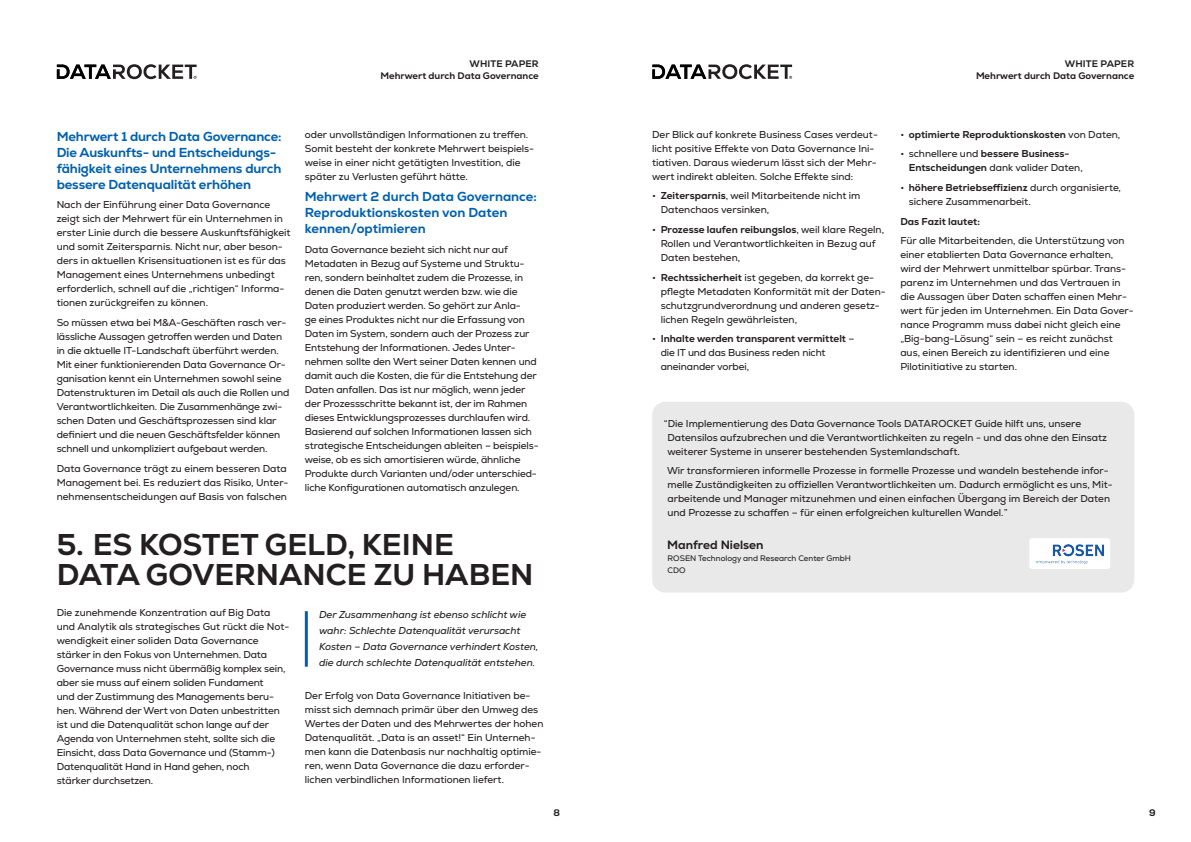
<style>
.page{position:relative;width:1191px;height:842px;background:#fff}
.page>*{position:absolute;margin:0;border:0;box-sizing:border-box;transform-origin:0 0}
.t1{font:800 30px/30px "Nexa";color:#231f20}
.t2{font:800 13px/16px "Nexa";letter-spacing:-.01em;color:#0160ae}
.t3{font:800 12px "Nexa";color:#231f20}
.t4{font:10px/14px "Nexa";letter-spacing:-.005em;color:#231f20}
.t5{font:italic 10px/16px "Nexa";color:#231f20}
.t6{font:800 10px "Nexa";color:#231f20}
.t7{font:800 9.5px/12px "Nexa";color:#231f20;text-align:right}
.t8{font:8px/12px "Nexa";color:#231f20}
.s1{font-weight:800}
.s2{font-weight:400}
</style>
<div class="page">
<svg style="left:57px;top:64px;width:140px;height:15px"></svg>
<svg style="left:652px;top:64px;width:140px;height:15px"></svg>
<hr style="left:305px;top:611px;width:3px;height:56px;background:#0160ae">
<div style="left:652px;top:402px;width:482px;height:190px;background:#e9e9ea;border-radius:13px"></div>
<div style="left:1029px;top:538px;width:81px;height:31px;background:#fff;border-radius:3px"></div>
<img style="left:1036px;top:544px;width:68px;height:21px">
<p class="t7" style="left:380px;top:58px;width:160px">WHITE PAPER<br>Mehrwert durch Data Governance</p>
<p class="t7" style="left:976px;top:58px;width:160px">WHITE PAPER<br>Mehrwert durch Data Governance</p>
<p class="t4" style="left:305px;top:127px;width:231px">oder unvollständigen Informationen zu treffen.<br>Somit besteht der konkrete Mehrwert beispiels&shy;weise in einer nicht getätigten Investition, die später zu Verlusten geführt hätte.</p>
<h2 class="t2" style="left:305px;top:189px;width:233px">Mehrwert 2 durch Data Governance:<br>Reproduktionskosten von Daten kennen/optimieren</h2>
<p class="t4" style="left:305px;top:243px;width:235px">Data Governance bezieht sich nicht nur auf Metadaten in Bezug auf Systeme und Struktu&shy;ren, sondern beinhaltet zudem die Prozesse, in denen die Daten genutzt werden bzw. wie die Daten produziert werden. So gehört zur Anla-<br>ge eines Produktes nicht nur die Erfassung von Daten im System, sondern auch der Prozess zur Entstehung der Informationen. Jedes Unter&shy;nehmen sollte den Wert seiner Daten kennen und damit auch die Kosten, die für die Entstehung der Daten anfallen. Das ist nur möglich, wenn jeder der Prozessschritte bekannt ist, der im Rahmen dieses Entwicklungsprozesses durchlaufen wird.<br>Basierend auf solchen Informationen lassen sich strategische Entscheidungen ableiten – beispiels&shy;weise, ob es sich amortisieren würde, ähnliche Produkte durch Varianten und/oder unterschied&shy;liche Konfigurationen automatisch anzulegen.</p>
<h1 class="t1" style="left:57px;top:529px;width:478px">5. ES KOSTET GELD, KEINE<br>DATA GOVERNANCE ZU HABEN</h1>
<p class="t4" style="left:57px;top:605px;width:234px">Die zunehmende Konzentration auf Big Data und Analytik als strategisches Gut rückt die Not&shy;wendigkeit einer soliden Data Governance stärker in den Fokus von Unternehmen. Data Governance muss nicht übermäßig komplex sein, aber sie muss auf einem soliden Fundament<br>und der Zustimmung des Managements beru&shy;hen. Während der Wert von Daten unbestritten ist und die Datenqualität schon lange auf der Agenda von Unternehmen steht, sollte sich die Einsicht, dass Data Governance und (Stamm-)<br>Datenqualität Hand in Hand gehen, noch<br>stärker durchsetzen.</p>
<p class="t5" style="left:319px;top:607px;width:221px">Der Zusammenhang ist ebenso schlicht wie wahr: Schlechte Datenqualität verursacht Kosten – Data Governance verhindert Kosten, die durch schlechte Datenqualität entstehen.</p>
<h2 class="t2" style="left:57px;top:128px;width:226px">Mehrwert 1 durch Data Governance:<br>Die Auskunfts- und Entscheidungs&shy;fähigkeit eines Unternehmens durch bessere Datenqualität erhöhen</h2>
<p class="t4" style="left:57px;top:198px;width:235px">Nach der Einführung einer Data Governance zeigt sich der Mehrwert für ein Unternehmen in erster Linie durch die bessere Auskunftsfähigkeit und somit Zeitersparnis. Nicht nur, aber beson&shy;ders in aktuellen Krisensituationen ist es für das Management eines Unternehmens unbedingt erforderlich, schnell auf die „richtigen“ Informa&shy;tionen zurückgreifen zu können.</p>
<p class="t4" style="left:57px;top:316px;width:234px">So müssen etwa bei M&amp;A-Geschäften rasch ver&shy;lässliche Aussagen getroffen werden und Daten in die aktuelle IT-Landschaft überführt werden.<br>Mit einer funktionierenden Data Governance Or&shy;ganisation kennt ein Unternehmen sowohl seine Datenstrukturen im Detail als auch die Rollen und Verantwortlichkeiten. Die Zusammenhänge zwi&shy;schen Daten und Geschäftsprozessen sind klar definiert und die neuen Geschäftsfelder können schnell und unkompliziert aufgebaut werden.</p>
<p class="t4" style="left:57px;top:461px;width:233px">Data Governance trägt zu einem besseren Data<br>Management bei. Es reduziert das Risiko, Unter&shy;nehmensentscheidungen auf Basis von falschen</p>
<p class="t4" style="left:305px;top:689px;width:240px">Der Erfolg von Data Governance Initiativen be&shy;misst sich demnach primär über den Umweg des Wertes der Daten und des Mehrwertes der hohen Datenqualität. „Data is an asset!“ Ein Unterneh&shy;men kann die Datenbasis nur nachhaltig optimie&shy;ren, wenn Data Governance die dazu erforder&shy;lichen verbindlichen Informationen liefert.</p>
<p class="t7" style="left:553px;top:807px;width:8px">8</p>
<p class="t4" style="left:652px;top:127px;width:227px">Der Blick auf konkrete Business Cases verdeut&shy;licht positive Effekte von Data Governance Ini&shy;tiativen. Daraus wiederum lässt sich der Mehr&shy;wert indirekt ableiten. Solche Effekte sind:</p>
<p class="t4" style="left:660px;top:189px;width:201px;text-indent:-8px">• <span class="s1">Zeitersparnis</span>, weil Mitarbeitende nicht im<br>Datenchaos versinken,</p>
<p class="t4" style="left:660px;top:223px;width:225px;text-indent:-8px">• <span class="s1">Prozesse laufen reibungslos</span>, weil klare Regeln,<br>Rollen und Verantwortlichkeiten in Bezug auf<br>Daten bestehen,</p>
<p class="t4" style="left:660px;top:270px;width:226px;text-indent:-8px">• <span class="s1">Rechtssicherheit</span> ist gegeben, da korrekt ge&shy;pflegte Metadaten Konformität mit der Daten&shy;schutzgrundverordnung und anderen gesetz&shy;lichen Regeln gewährleisten,</p>
<p class="t4" style="left:660px;top:332px;width:195px;text-indent:-8px">• <span class="s1">Inhalte werden transparent vermittelt</span> – die IT und das Business reden nicht aneinander vorbei,</p>
<p class="t6" style="left:900px;top:128px;width:221px"><span class="s2">•</span> optimierte Reproduktionskosten <span class="s2">von Daten,</span></p>
<p class="t4" style="left:908px;top:147px;width:175px;text-indent:-8px">• schnellere und <span class="s1">bessere Business-<br>Entscheidungen</span> dank valider Daten,</p>
<p class="t4" style="left:908px;top:181px;width:214px;text-indent:-8px">• <span class="s1">höhere Betriebseffizienz</span> durch organisierte, sichere Zusammenarbeit.</p>
<p class="t6" style="left:900px;top:215px;width:81px">Das Fazit lautet:</p>
<p class="t4" style="left:900px;top:234px;width:235px">Für alle Mitarbeitenden, die Unterstützung von einer etablierten Data Governance erhalten, wird der Mehrwert unmittelbar spürbar. Trans&shy;parenz im Unternehmen und das Vertrauen in die Aussagen über Daten schaffen einen Mehr&shy;wert für jeden im Unternehmen. Ein Data Gover&shy;nance Programm muss dabei nicht gleich eine „Big-bang-Lösung“ sein – es reicht zunächst aus, einen Bereich zu identifizieren und eine Pilotinitiative zu starten.</p>
<p class="t4" style="left:667px;top:416px;width:441px;text-indent:-3px">“Die Implementierung des Data Governance Tools DATAROCKET Guide hilft uns, unsere<br>Datensilos aufzubrechen und die Verantwortlichkeiten zu regeln - und das ohne den Einsatz weiterer Systeme in unserer bestehenden Systemlandschaft.</p>
<p class="t4" style="left:667px;top:464px;width:447px">Wir transformieren informelle Prozesse in formelle Prozesse und wandeln bestehende infor&shy;melle Zuständigkeiten zu offiziellen Verantwortlichkeiten um. Dadurch ermöglicht es uns, Mit&shy;arbeitende und Manager mitzunehmen und einen einfachen Übergang im Bereich der Daten und Prozesse zu schaffen – für einen erfolgreichen kulturellen Wandel.”</p>
<p class="t3" style="left:667px;top:537px;width:98px">Manfred Nielsen</p>
<p class="t8" style="left:667px;top:552px;width:185px">ROSEN Technology and Research Center GmbH<br>CDO</p>
<p class="t7" style="left:1149px;top:807px;width:8px">9</p>
</div>
